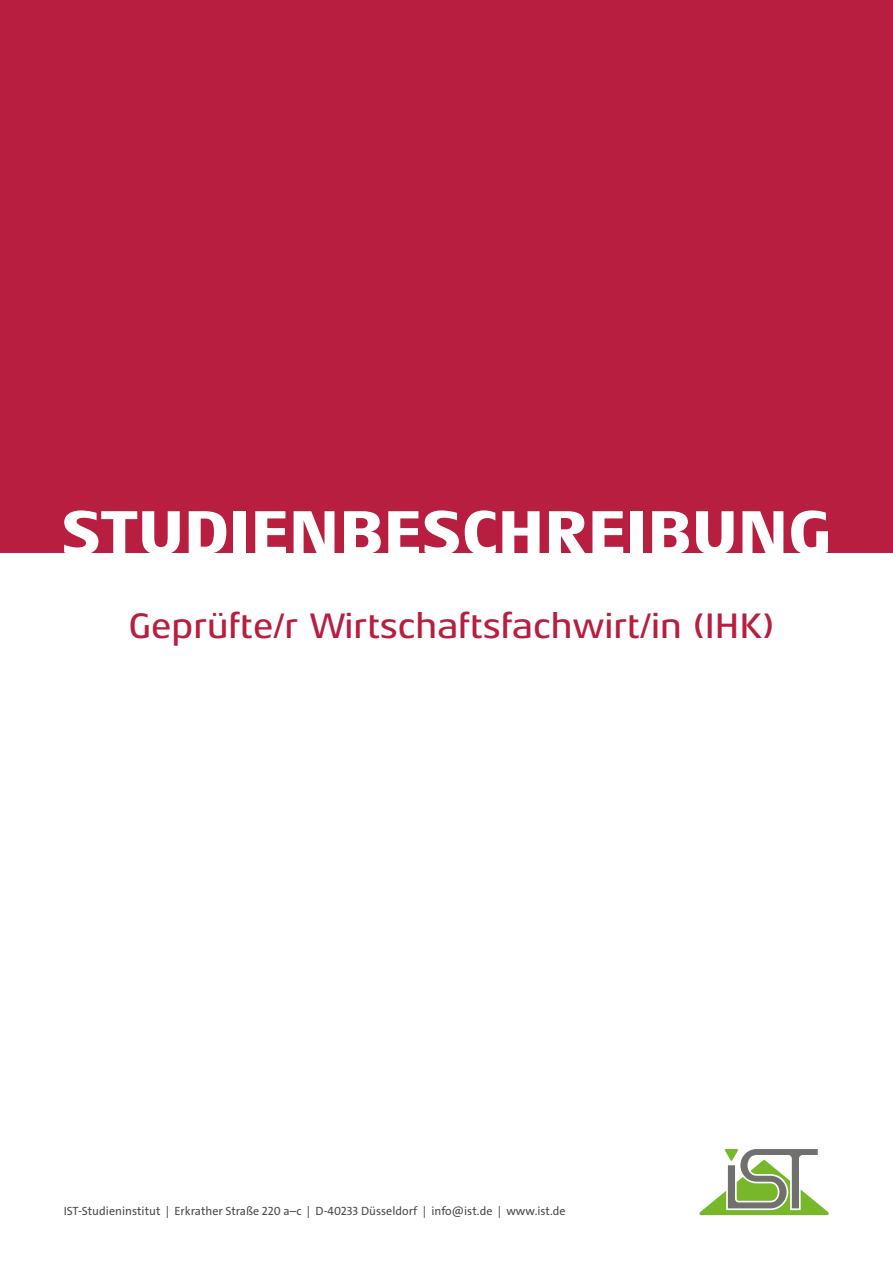
<style>
.page{position:relative;width:893px;height:1263px;background:#fff}
.page>*{position:absolute;margin:0;border:0;box-sizing:border-box;transform-origin:0 0}
.t1{font:800 63px "Aeonis LT Pro";color:#fff}
.t2{font:500 36px "Aeonis LT Pro";color:#b71e3f}
.t3{font:12px "The Sans C4 s";color:#4b4b4a}
</style>
<div class="page">
<div style="left:0;top:0;width:893px;height:553px;background:#b71e3f"></div>
<svg style="left:699px;top:1149px;width:130px;height:66px"></svg>
<h1 class="t1" style="left:61px;top:498px;width:771px">STUDIENBESCHREIBUNG</h1>
<h2 class="t2" style="left:129px;top:606px;width:647px">Geprüfte/r Wirtschaftsfachwirt/in (IHK)</h2>
<p class="t3" style="left:64px;top:1203px;width:503px">IST-Studieninstitut | Erkrather Straße 220 a–c | D-40233 Düsseldorf | info@ist.de | www.ist.de</p>
</div>
